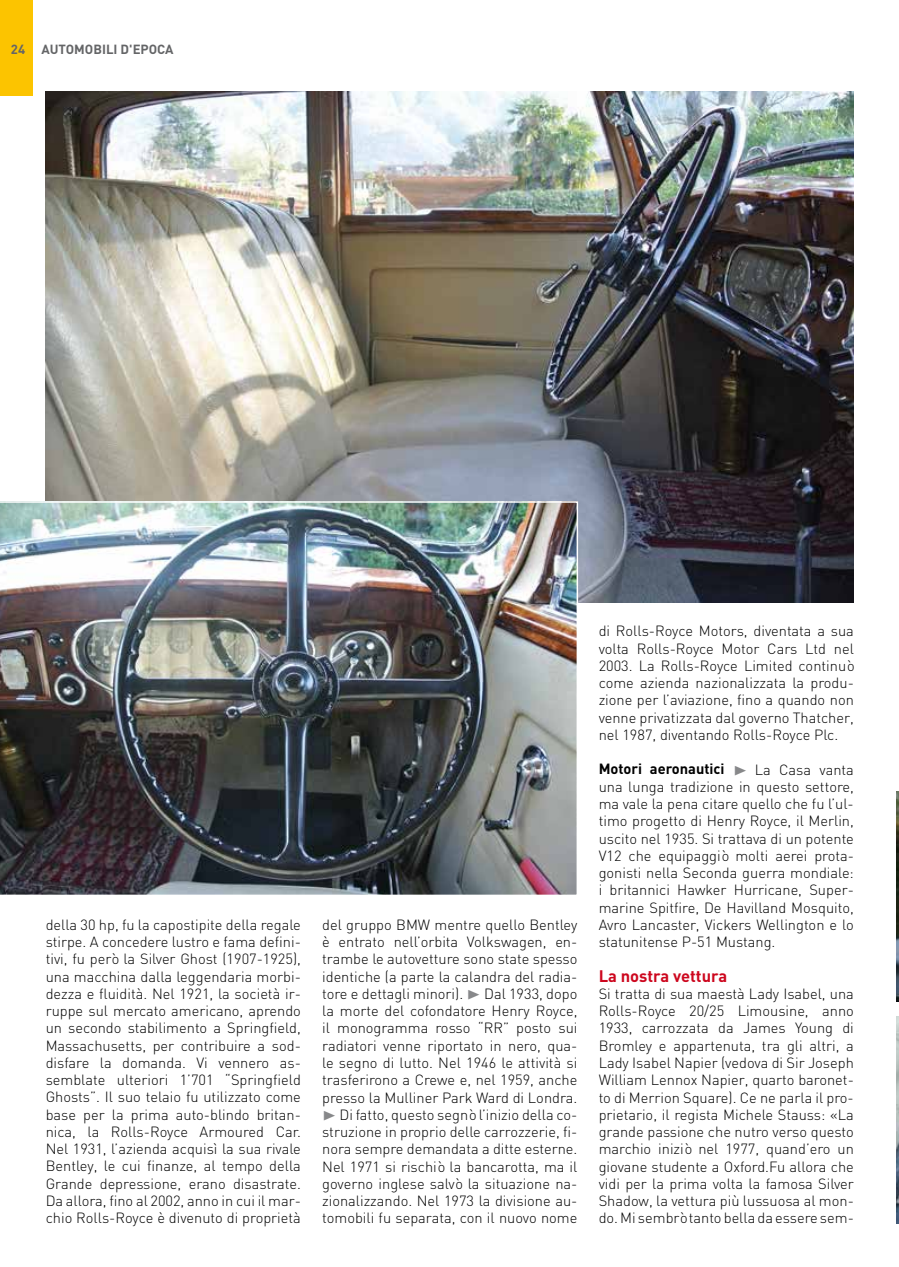
<style>
.page{position:relative;width:899px;height:1267px;background:#fff}
.page>*{position:absolute;margin:0;border:0;box-sizing:border-box;transform-origin:0 0}
.t1{font:700 16.5px "DIN";color:#cd071e}
.t2{font:300 14.7px/17.2px "DIN";color:#000;text-align:justify}
.t3{font:700 13.2px "DIN";color:#646567}
.s1{font-family:"Zeal";font-weight:400;font-size:14.25px;color:#87888a}
.s2{font-weight:700}
</style>
<div class="page">
<div style="left:0;top:0;width:33px;height:96px;background:#fcc400"></div>
<img style="left:46px;top:91px;width:808px;height:511px">
<img style="left:896px;top:791px;width:3px;height:210px">
<img style="left:0;top:501px;width:578px;height:394px">
<img style="left:896px;top:1016px;width:3px;height:207px">
<p class="t3" style="left:11px;top:41px;width:164px">24 AUTOMOBILI D'EPOCA</p>
<p class="t2" style="left:46px;top:915px;width:257px">della 30 hp, fu la capostipite della regale stirpe. A concedere lustro e fama defini&shy;tivi, fu però la Silver Ghost (1907-1925), una macchina dalla leggendaria morbi&shy;dezza e fluidità. Nel 1921, la società ir&shy;ruppe sul mercato americano, aprendo un secondo stabilimento a Springfield, Massachusetts, per contribuire a sod&shy;disfare la domanda. Vi vennero as&shy;semblate ulteriori 1’701 “Springfield Ghosts”. Il suo telaio fu utilizzato come base per la prima auto-blindo britan&shy;nica, la Rolls-Royce Armoured Car.<br>Nel 1931, l’azienda acquisì la sua rivale Bentley, le cui finanze, al tempo della Grande depressione, erano disastrate.<br>Da allora, fino al 2002, anno in cui il mar&shy;chio Rolls-Royce è divenuto di proprietà</p>
<p class="t2" style="left:322px;top:915px;width:257px">del gruppo BMW mentre quello Bentley è entrato nell’orbita Volkswagen, en&shy;trambe le autovetture sono state spesso identiche (a parte la calandra del radia&shy;tore e dettagli minori). <span class="s1">®</span> Dal 1933, dopo la morte del cofondatore Henry Royce, il monogramma rosso “RR” posto sui radiatori venne riportato in nero, qua&shy;le segno di lutto. Nel 1946 le attività si trasferirono a Crewe e, nel 1959, anche presso la Mulliner Park Ward di Londra. <span class="s1">®</span> Di fatto, questo segnò l’inizio della co&shy;struzione in proprio delle carrozzerie, fi&shy;nora sempre demandata a ditte esterne.<br>Nel 1971 si rischiò la bancarotta, ma il governo inglese salvò la situazione na&shy;zionalizzando. Nel 1973 la divisione au&shy;tomobili fu separata, con il nuovo nome</p>
<p class="t2" style="left:599px;top:622px;width:257px">di Rolls-Royce Motors, diventata a sua volta Rolls-Royce Motor Cars Ltd nel 2003. La Rolls-Royce Limited continuò come azienda nazionalizzata la produ&shy;zione per l’aviazione, fino a quando non venne privatizzata dal governo Thatcher, nel 1987, diventando Rolls-Royce Plc.</p>
<p class="t2" style="left:599px;top:760px;width:257px"><span class="s2">Motori aeronautici</span> <span class="s1">®</span> La Casa vanta una lunga tradizione in questo settore, ma vale la pena citare quello che fu l’ul&shy;timo progetto di Henry Royce, il Merlin, uscito nel 1935. Si trattava di un potente V12 che equipaggiò molti aerei prota&shy;gonisti nella Seconda guerra mondiale: i britannici Hawker Hurricane, Super&shy;marine Spitfire, De Havilland Mosquito, Avro Lancaster, Vickers Wellington e lo statunitense P-51 Mustang.</p>
<p class="t1" style="left:599px;top:964px;width:130px">La nostra vettura</p>
<p class="t2" style="left:599px;top:984px;width:257px">Si tratta di sua maestà Lady Isabel, una Rolls-Royce 20/25 Limousine, anno 1933, carrozzata da James Young di Bromley e appartenuta, tra gli altri, a Lady Isabel Napier (vedova di Sir Joseph William Lennox Napier, quarto baronet&shy;to di Merrion Square). Ce ne parla il pro&shy;prietario, il regista Michele Stauss: «La grande passione che nutro verso questo marchio iniziò nel 1977, quand’ero un giovane studente a Oxford.Fu allora che vidi per la prima volta la famosa Silver Shadow, la vettura più lussuosa al mon&shy;do. Mi sembrò tanto bella da essere sem-</p>
</div>
